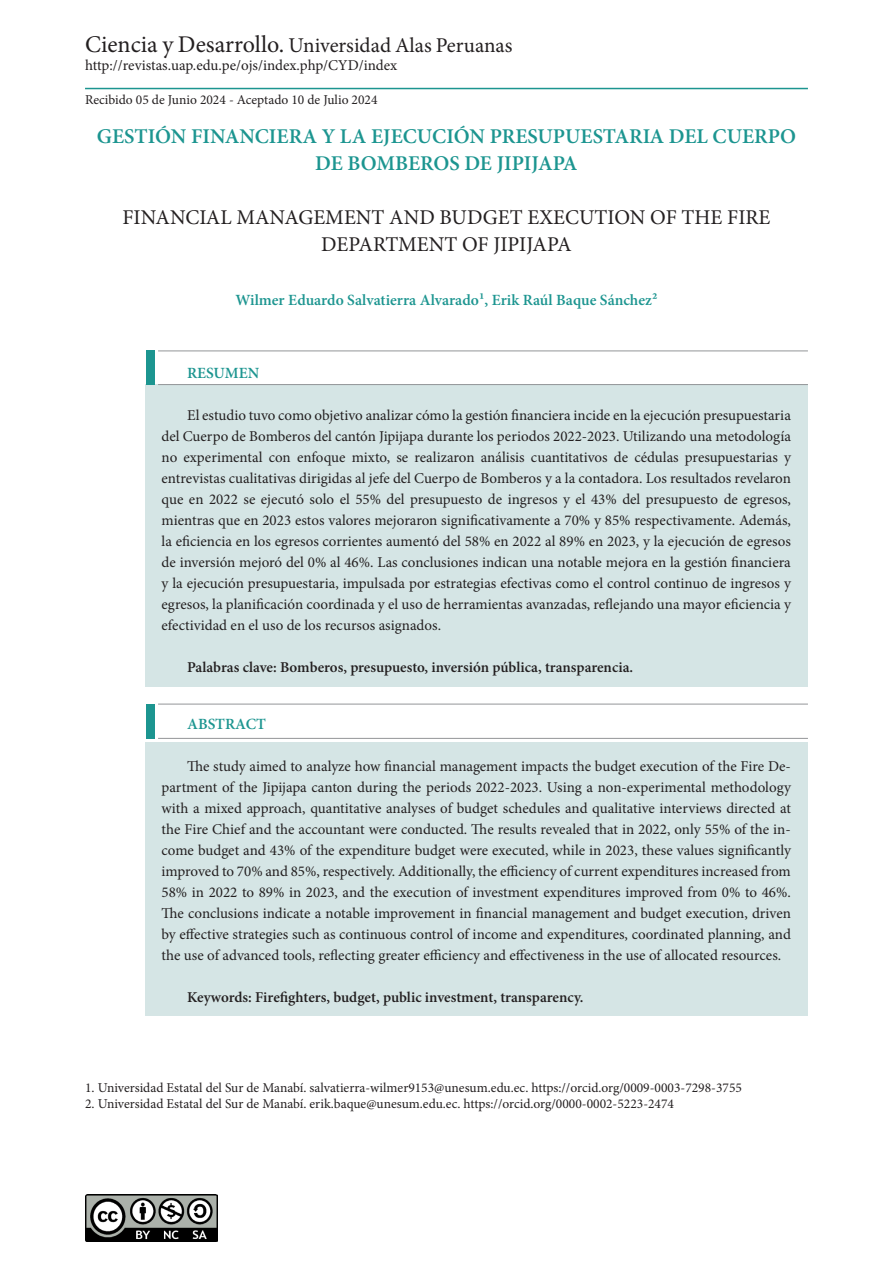
<style>
.page{position:relative;width:893px;height:1263px;background:#fff}
.page>*{position:absolute;margin:0;border:0;box-sizing:border-box;transform-origin:0 0}
.t1{font:21px/27px "Minion Pro";color:#231f20;text-align:center}
.t2{font:600 21px/27px "Minion Pro";color:#1c9590;text-align:center}
.Texto_de_bloque{font:600 15.6px "Minion Pro";color:#1c9590}
.t3{font:15px/21px "Minion Pro";color:#231f20;text-align:justify}
.t4{font:600 15px "Minion Pro";letter-spacing:-.005em;color:#231f20}
.t5{font:13.5px "Minion Pro";color:#231f20}
.s1{font-size:24px}
</style>
<div class="page">
<hr style="left:85px;top:88px;width:723px;height:1px;background:#1c9590">
<img style="left:85px;top:1195px;width:132px;height:46px">
<div style="left:146px;top:384px;width:662px;height:303px;background:#d5e5e5"></div>
<div style="left:146px;top:351px;width:8px;height:34px;background:#1c9590"></div>
<hr style="left:158px;top:351px;width:650px;height:1px;background:#939598">
<hr style="left:158px;top:384px;width:650px;height:1px;background:#939598">
<div style="left:146px;top:742px;width:662px;height:274px;background:#d5e5e5"></div>
<div style="left:146px;top:704px;width:8px;height:34px;background:#1c9590"></div>
<hr style="left:158px;top:704px;width:650px;height:1px;background:#939598">
<hr style="left:158px;top:738px;width:650px;height:1px;background:#939598">
<p class="t1" style="left:85px;top:31px;width:429px"><span class="s1">Ciencia y Desarrollo.</span> Universidad Alas Peruanas</p>
<p class="t3" style="left:85px;top:54px;width:314px">http://revistas.uap.edu.pe/ojs/index.php/CYD/index</p>
<p class="t5" style="left:85px;top:90px;width:294px">Recibido 05 de Junio 2024 - Aceptado 10 de Julio 2024</p>
<p class="t2" style="left:97px;top:122px;width:701px">GESTIÓN FINANCIERA Y LA EJECUCIÓN PRESUPUESTARIA DEL CUERPO<br>DE BOMBEROS DE JIPIJAPA</p>
<p class="t1" style="left:122px;top:204px;width:650px">FINANCIAL MANAGEMENT AND BUDGET EXECUTION OF THE FIRE<br>DEPARTMENT OF JIPIJAPA</p>
<p class="Texto_de_bloque" style="left:235px;top:289px;width:423px">Wilmer Eduardo Salvatierra Alvarado1, Erik Raúl Baque Sánchez2</p>
<p class="Texto_de_bloque" style="left:187px;top:362px;width:74px">RESUMEN</p>
<p class="t3" style="left:162px;top:405px;width:631px;text-indent:26px">El estudio tuvo como objetivo analizar cómo la gestión financiera incide en la ejecución presupuestaria del Cuerpo de Bomberos del cantón Jipijapa durante los periodos 2022-2023. Utilizando una metodología no experimental con enfoque mixto, se realizaron análisis cuantitativos de cédulas presupuestarias y entrevistas cualitativas dirigidas al jefe del Cuerpo de Bomberos y a la contadora. Los resultados revelaron que en 2022 se ejecutó solo el 55% del presupuesto de ingresos y el 43% del presupuesto de egresos, mientras que en 2023 estos valores mejoraron significativamente a 70% y 85% respectivamente. Además, la eficiencia en los egresos corrientes aumentó del 58% en 2022 al 89% en 2023, y la ejecución de egresos de inversión mejoró del 0% al 46%. Las conclusiones indican una notable mejora en la gestión financiera y la ejecución presupuestaria, impulsada por estrategias efectivas como el control continuo de ingresos y egresos, la planificación coordinada y el uso de herramientas avanzadas, reflejando una mayor eficiencia y efectividad en el uso de los recursos asignados.</p>
<p class="t4" style="left:187px;top:657px;width:448px">Palabras clave: Bomberos, presupuesto, inversión pública, transparencia.</p>
<p class="Texto_de_bloque" style="left:187px;top:713px;width:80px">ABSTRACT</p>
<p class="t3" style="left:162px;top:756px;width:631px;text-indent:26px">The study aimed to analyze how financial management impacts the budget execution of the Fire De&shy;partment of the Jipijapa canton during the periods 2022-2023. Using a non-experimental methodology with a mixed approach, quantitative analyses of budget schedules and qualitative interviews directed at the Fire Chief and the accountant were conducted. The results revealed that in 2022, only 55% of the in&shy;come budget and 43% of the expenditure budget were executed, while in 2023, these values significantly improved to 70% and 85%, respectively. Additionally, the efficiency of current expenditures increased from 58% in 2022 to 89% in 2023, and the execution of investment expenditures improved from 0% to 46%.<br>The conclusions indicate a notable improvement in financial management and budget execution, driven by effective strategies such as continuous control of income and expenditures, coordinated planning, and the use of advanced tools, reflecting greater efficiency and effectiveness in the use of allocated resources.</p>
<p class="t4" style="left:187px;top:987px;width:398px">Keywords: Firefighters, budget, public investment, transparency.</p>
<p class="t5" style="left:85px;top:1079px;width:658px">1. Universidad Estatal del Sur de Manabí. salvatierra-wilmer9153@unesum.edu.ec. https://orcid.org/0009-0003-7298-3755</p>
<p class="t5" style="left:85px;top:1095px;width:590px">2. Universidad Estatal del Sur de Manabí. erik.baque@unesum.edu.ec. https://orcid.org/0000-0002-5223-2474</p>
</div>
